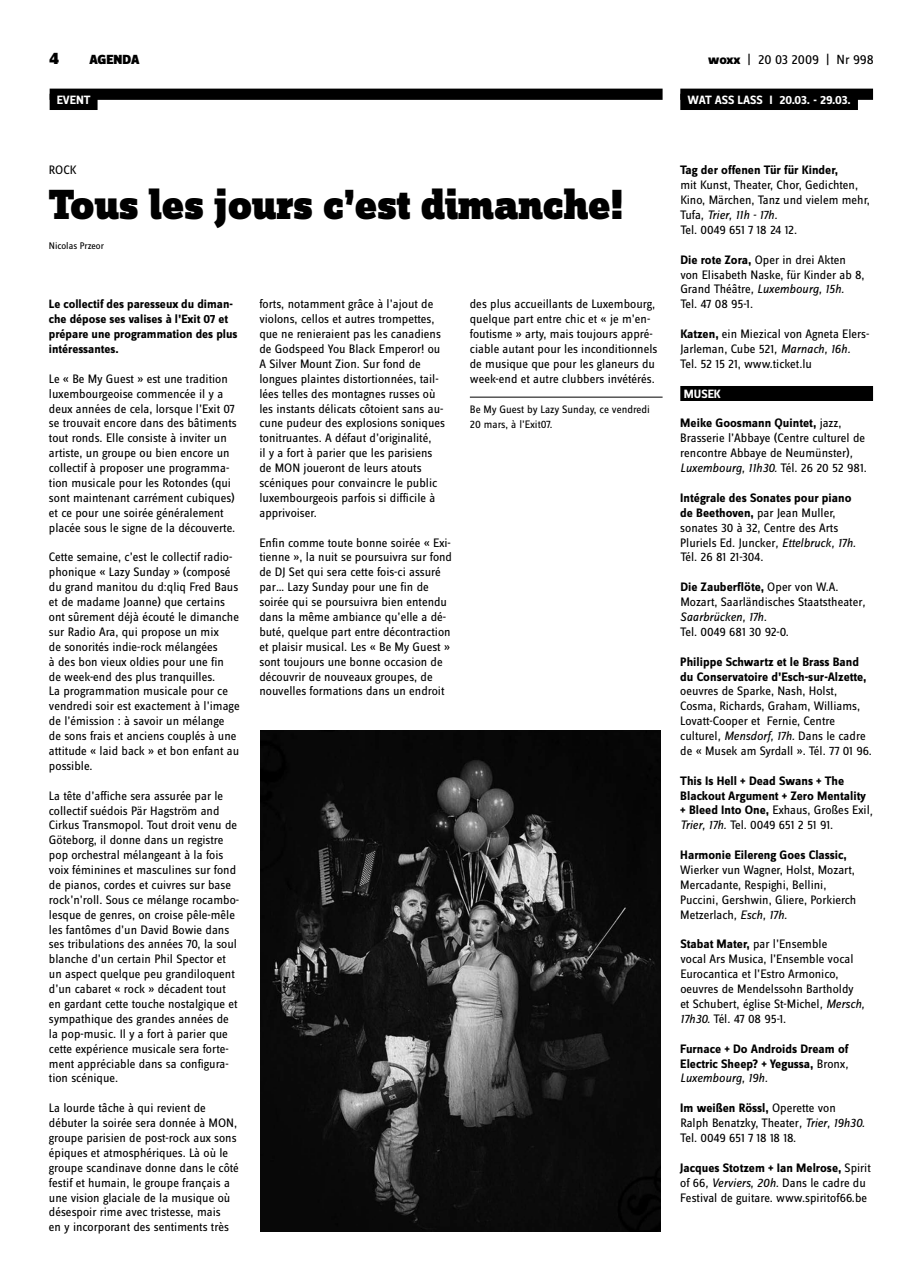
<style>
.page{position:relative;width:922px;height:1276px;background:#fff}
.page>*{position:absolute;margin:0;border:0;box-sizing:border-box;transform-origin:0 0}
.t1{font:900 43.75px "Zine Slab Dis";letter-spacing:-.01em;color:#000}
.t2{font:13.75px "Zine Sans Dis";color:#000}
.t3{font:900 13.75px "Zine Sans Dis";color:#000}
.t4{font:12.75px/14.9px "Zine Sans Dis";color:#000}
.t5{font:700 12.75px/14.9px "Zine Sans Dis";color:#000}
.t6{font:700 12.5px/14.9px "Zine Sans Dis";color:#000}
.t7{font:700 12.5px "Zine Sans Dis";color:#fff}
.t8{font:11.25px/15px "Zine Sans Dis";color:#000}
.t9{font:10px "Zine Sans Dis";color:#000}
.s1{font-weight:800}
.s2{font-style:italic}
.s3{font-weight:700}
.s4{font-weight:400}
.s5{font-weight:400;font-style:italic}
</style>
<div class="page">
<div style="left:680px;top:89px;width:192px;height:11px;background:#000"></div>
<div style="left:680px;top:94px;width:177px;height:16px;background:#000"></div>
<div style="left:50px;top:89px;width:612px;height:11px;background:#000"></div>
<div style="left:50px;top:94px;width:47px;height:16px;background:#000"></div>
<div style="left:680px;top:386px;width:192px;height:15px;background:#000"></div>
<img style="left:260px;top:731px;width:400px;height:500px">
<hr style="left:469px;top:397px;width:193px;height:1px;background:#000">
<p class="t3" style="left:89px;top:53px;width:52px">AGENDA</p>
<p class="t2" style="left:708px;top:53px;width:167px"><span class="s1">woxx</span> | 20 03 2009 | Nr 998</p>
<p class="t7" style="left:687px;top:93px;width:69px">WAT ASS LASSI</p>
<p class="t7" style="left:779px;top:93px;width:73px">20.03. - 29.03.</p>
<p class="t7" style="left:57px;top:93px;width:35px">EVENT</p>
<p class="t4" style="left:49px;top:163px;width:29px">ROCK</p>
<h1 class="t1" style="left:49px;top:181px;width:575px">Tous les jours c’est dimanche!</h1>
<p class="t9" style="left:49px;top:240px;width:57px">Nicolas Przeor</p>
<p class="t6" style="left:49px;top:297px;width:190px">Le collectif des paresseux du diman&shy;che dépose ses valises à l’Exit 07 et prépare une programmation des plus intéressantes.</p>
<p class="t4" style="left:49px;top:372px;width:189px">Le « Be My Guest » est une tradition luxembourgeoise commencée il y a deux années de cela, lorsque l’Exit 07 se trouvait encore dans des bâtiments tout ronds. Elle consiste à inviter un artiste, un groupe ou bien encore un collectif à proposer une programma&shy;tion musicale pour les Rotondes (qui sont maintenant carrément cubiques) et ce pour une soirée généralement placée sous le signe de la découverte.</p>
<p class="t4" style="left:49px;top:550px;width:192px">Cette semaine, c’est le collectif radio&shy;phonique « Lazy Sunday » (composé du grand manitou du d:qliq Fred Baus et de madame Joanne) que certains ont sûrement déjà écouté le dimanche sur Radio Ara, qui propose un mix<br>de sonorités indie-rock mélangées<br>à des bon vieux oldies pour une fin<br>de week-end des plus tranquilles.<br>La programmation musicale pour ce vendredi soir est exactement à l’image de l’émission : à savoir un mélange de sons frais et anciens couplés à une attitude « laid back » et bon enfant au possible.</p>
<p class="t4" style="left:49px;top:788px;width:192px">La tête d’affiche sera assurée par le collectif suédois Pär Hagström and Cirkus Transmopol. Tout droit venu de Göteborg, il donne dans un registre pop orchestral mélangeant à la fois voix féminines et masculines sur fond de pianos, cordes et cuivres sur base rock’n’roll. Sous ce mélange rocambo&shy;lesque de genres, on croise pêle-mêle les fantômes d’un David Bowie dans ses tribulations des années 70, la soul blanche d’un certain Phil Spector et un aspect quelque peu grandiloquent d’un cabaret « rock » décadent tout en gardant cette touche nostalgique et sympathique des grandes années de la pop-music. Il y a fort à parier que cette expérience musicale sera forte&shy;ment appréciable dans sa configura&shy;tion scénique.</p>
<p class="t4" style="left:49px;top:1101px;width:191px">La lourde tâche à qui revient de débuter la soirée sera donnée à MON, groupe parisien de post-rock aux sons épiques et atmosphériques. Là où le groupe scandinave donne dans le côté festif et humain, le groupe français a une vision glaciale de la musique où désespoir rime avec tristesse, mais<br>en y incorporant des sentiments très</p>
<p class="t4" style="left:259px;top:297px;width:187px">forts, notamment grâce à l’ajout de violons, cellos et autres trompettes, que ne renieraient pas les canadiens de Godspeed You Black Emperor! ou A Silver Mount Zion. Sur fond de longues plaintes distortionnées, tail&shy;lées telles des montagnes russes où les instants délicats côtoient sans au&shy;cune pudeur des explosions soniques tonitruantes. A défaut d’originalité,<br>il y a fort à parier que les parisiens de MON joueront de leurs atouts scéniques pour convaincre le public luxembourgeois parfois si difficile à apprivoiser.</p>
<p class="t4" style="left:259px;top:535px;width:194px">Enfin comme toute bonne soirée « Exi&shy;tienne », la nuit se poursuivra sur fond de DJ Set qui sera cette fois-ci assuré par… Lazy Sunday pour une fin de soirée qui se poursuivra bien entendu dans la même ambiance qu’elle a dé&shy;buté, quelque part entre décontraction et plaisir musical. Les « Be My Guest » sont toujours une bonne occasion de découvrir de nouveaux groupes, de nouvelles formations dans un endroit</p>
<p class="t4" style="left:469px;top:297px;width:189px">des plus accueillants de Luxembourg, quelque part entre chic et « je m’en&shy;foutisme » arty, mais toujours appré&shy;ciable autant pour les inconditionnels de musique que pour les glaneurs du week-end et autre clubbers invétérés.</p>
<p class="t8" style="left:469px;top:402px;width:182px">Be My Guest by Lazy Sunday, ce vendredi<br>20 mars, à l’Exit07.</p>
<p class="t5" style="left:680px;top:163px;width:159px">Tag der offenen Tür für Kinder,</p>
<p class="t4" style="left:680px;top:178px;width:191px">mit Kunst, Theater, Chor, Gedichten,<br>Kino, Märchen, Tanz und vielem mehr,<br>Tufa<span class="s2">, Trier, 11h - 17h.<br></span>Tel. 0049 651 7 18 24 12.</p>
<p class="t4" style="left:680px;top:253px;width:186px"><span class="s3">Die rote Zora,</span> Oper in drei Akten von Elisabeth Naske, für Kinder ab 8,<br>Grand Théâtre<span class="s2">, Luxembourg, 15h.<br></span>Tel. 47 08 95-1.</p>
<p class="t4" style="left:680px;top:327px;width:190px"><span class="s3">Katzen,</span> ein Miezical von Agneta Elers-<br>Jarleman, Cube 521<span class="s2">, Marnach, 16h.<br></span>Tel. 52 15 21, www.ticket.lu</p>
<p class="t7" style="left:683px;top:387px;width:39px">musek</p>
<p class="t4" style="left:680px;top:416px;width:188px"><span class="s3">Meike Goosmann Quintet,</span> jazz, Brasserie l’Abbaye (Centre culturel de rencontre Abbaye de Neumünster)<span class="s2">, Luxembourg, 11h30.</span> Tél. 26 20 52 981.</p>
<p class="t4" style="left:680px;top:491px;width:177px"><span class="s3">Intégrale des Sonates pour piano de Beethoven,</span> par Jean Muller, sonates 30 à 32, Centre des Arts<br>Pluriels Ed. Juncker<span class="s2">, Ettelbruck, 17h.<br></span>Tél. 26 81 21-304.</p>
<p class="t4" style="left:680px;top:580px;width:187px"><span class="s3">Die Zauberflöte,</span> Oper von W.A.<br>Mozart, Saarländisches Staatstheater<span class="s2">,<br>Saarbrücken, 17h.</span></p>
<p class="t4" style="left:680px;top:625px;width:110px">Tel. 0049 681 30 92-0.</p>
<p class="t5" style="left:680px;top:655px;width:188px">Philippe Schwartz et le Brass Band du Conservatoire d’Esch-sur-Alzette,</p>
<p class="t4" style="left:680px;top:684px;width:193px">oeuvres de Sparke, Nash, Holst, Cosma, Richards, Graham, Williams, Lovatt-Cooper et Fernie, Centre culturel<span class="s2">, Mensdorf, 17h.</span> Dans le cadre de « Musek am Syrdall ». Tél. 77 01 96.</p>
<p class="t5" style="left:680px;top:774px;width:194px">This Is Hell + Dead Swans + The Blackout Argument + Zero Mentality + Bleed Into One, <span class="s4">Exhaus, Großes Exil</span><span class="s5">, Trier, 17h.</span> <span class="s4">Tel. 0049 651 2 51 91.</span></p>
<p class="t5" style="left:680px;top:848px;width:168px">Harmonie Eilereng Goes Classic,</p>
<p class="t4" style="left:680px;top:863px;width:177px">Wierker vun Wagner, Holst, Mozart,<br>Mercadante, Respighi, Bellini,<br>Puccini, Gershwin, Gliere, Porkierch<br>Metzerlach<span class="s2">, Esch, 17h.</span></p>
<p class="t4" style="left:680px;top:937px;width:186px"><span class="s3">Stabat Mater,</span> par l’Ensemble<br>vocal Ars Musica, l’Ensemble vocal<br>Eurocantica et l’Estro Armonico, oeuvres de Mendelssohn Bartholdy et Schubert, église St-Michel<span class="s2">, Mersch,<br>17h30.</span> Tél. 47 08 95-1.</p>
<p class="t5" style="left:680px;top:1041px;width:170px;text-align:justify">Furnace + Do Androids Dream of Electric Sheep? + Yegussa, <span class="s4">Bronx</span><span class="s5">, Luxembourg, 19h.</span></p>
<p class="t4" style="left:680px;top:1101px;width:186px"><span class="s3">Im weißen Rössl,</span> Operette von<br>Ralph Benatzky, Theater<span class="s2">, Trier, 19h30.<br></span>Tel. 0049 651 7 18 18 18.</p>
<p class="t4" style="left:680px;top:1161px;width:192px"><span class="s3">Jacques Stotzem + Ian Melrose,</span> Spirit of 66<span class="s2">, Verviers, 20h.</span> Dans le cadre du<br>Festival de guitare. www.spiritof66.be</p>
</div>
